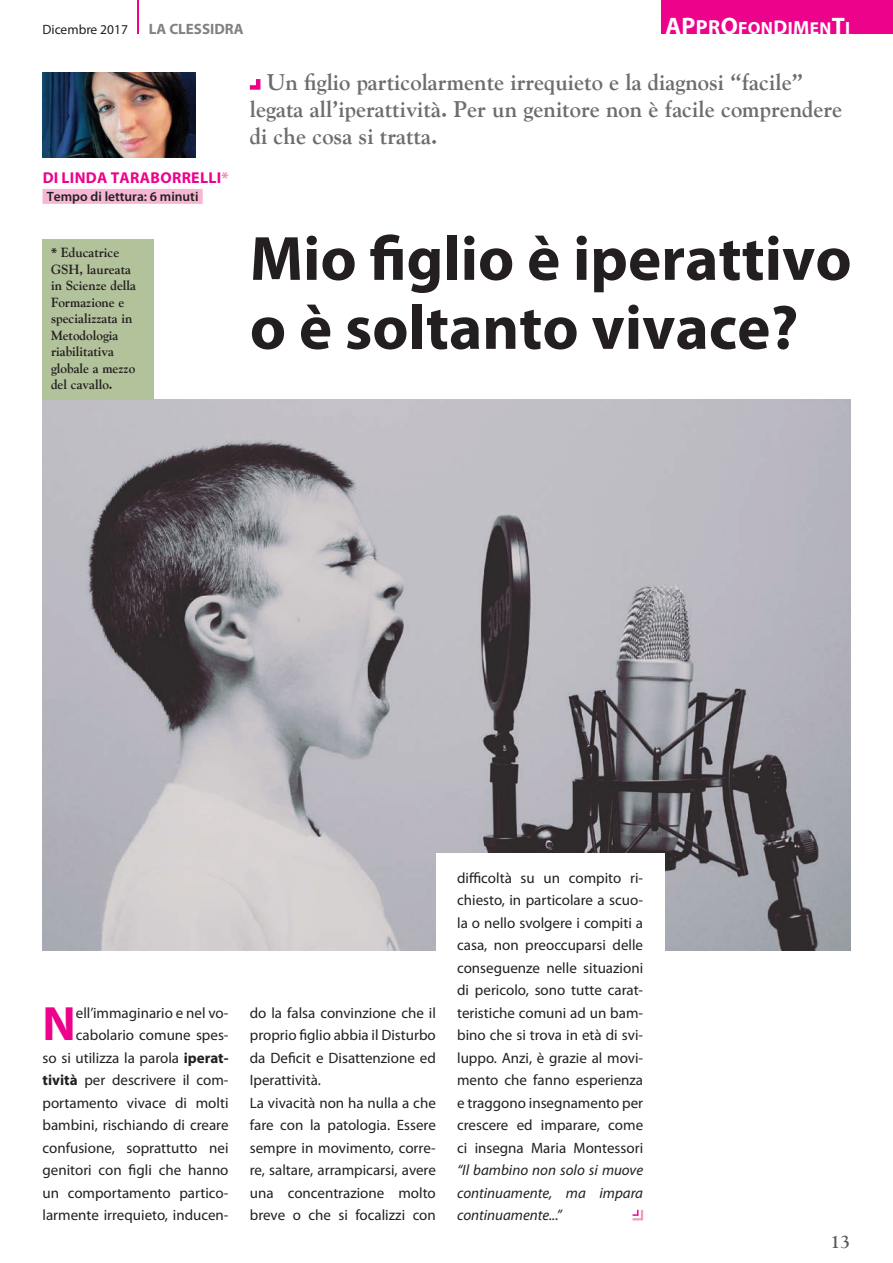
<style>
.page{position:relative;width:893px;height:1263px;background:#fff}
.page>*{position:absolute;margin:0;border:0;box-sizing:border-box;transform-origin:0 0}
.t1{font:700 63px/69px "Myriad Pro";color:#231f20}
.t2{font:700 48.45px "Myriad Pro";color:#ed028c}
.t3{font:700 22.5px/27px "Goudy";color:#6c6d70}
.t4{font:700 18px "Goudy";color:#57585a}
.t5{font:700 17.7px "Myriad Pro";color:#fff}
.t6{font:700 15.75px "Myriad Pro";letter-spacing:.02em;color:#ed028c}
.t7{font:15px/22.5px "Myriad Pro";color:#231f20}
.t8{font:italic 15px/22.5px "Myriad Pro";color:#231f20;text-align:justify}
.t9{font:700 15px "Myriad Pro";color:#808285}
.t10{font:600 13.5px "Myriad Pro";color:#231f20}
.t11{font:13.5px "Myriad Pro";color:#231f20}
.t12{font:700 13.2px/16.5px "Goudy";color:#231f20}
.s1{font-size:23.85px}
.s2{font-size:20.4px}
.s3{font-size:19.95px}
.s4{font-size:19.2px}
.s5{font-size:17.25px}
.s6{color:#f17cb0}
.s7{font-family:"Myriad Pro"}
.s8{font-weight:700}
</style>
<div class="page">
<div style="left:661px;top:0;width:232px;height:34px;background:#ed028c"></div>
<hr style="left:137px;top:0;width:2px;height:34px;background:#ed028c">
<img style="left:43px;top:400px;width:807px;height:550px">
<div style="left:436px;top:853px;width:228px;height:133px;background:#fff"></div>
<svg style="left:632px;top:1209px;width:12px;height:12px"></svg>
<svg style="left:249px;top:79px;width:12px;height:11px"></svg>
<div style="left:43px;top:239px;width:111px;height:161px;background:#b2c29b"></div>
<div style="left:43px;top:189px;width:160px;height:15px;background:#f6b7d4"></div>
<img style="left:43px;top:73px;width:153px;height:85px">
<p class="t11" style="left:43px;top:21px;width:87px">Dicembre 2017</p>
<p class="t9" style="left:149px;top:19px;width:97px">LA CLESSIDRA</p>
<p class="t5" style="left:665px;top:17px;width:186px"><span class="s1">AP</span><span class="s2">PR</span><span class="s1">O</span>FON<span class="s3">D</span>I<span class="s4">M</span><span class="s5">EN</span><span class="s1">T</span>I</p>
<p class="t6" style="left:43px;top:167px;width:187px">DI LINDA TARABORRELLI<span class="s6">*</span></p>
<p class="t10" style="left:47px;top:188px;width:153px">Tempo di lettura: 6 minuti</p>
<p class="t12" style="left:51px;top:244px;width:87px"><span class="s7">*</span> Educatrice<br>GSH, laureata in Scienze della<br>Formazione e specializzata in<br>Metodologia riabilitativa globale a mezzo del cavallo.</p>
<h3 class="t3" style="left:250px;top:68px;width:594px;text-indent:17px">Un figlio particolarmente irrequieto e la diagnosi “facile” legata all’iperattività. Per un genitore non è facile comprendere di che cosa si tratta.</h3>
<h1 class="t1" style="left:250px;top:222px;width:603px">Mio figlio è iperattivo o è soltanto vivace?</h1>
<p class="t7" style="left:43px;top:1001px;width:188px;text-align:right">ell’immaginario e nel vo&shy;cabolario comune spes-<br>so si utilizza la parola <span class="s8">iperat&shy;tività</span> per descrivere il com&shy;portamento vivace di molti bambini, rischiando di creare confusione, soprattutto nei genitori con figli che hanno un comportamento partico&shy;larmente irrequieto, inducen-</p>
<h2 class="t2" style="left:43px;top:992px;width:35px">N</h2>
<p class="t7" style="left:250px;top:1001px;width:188px">do la falsa convinzione che il proprio figlio abbia il Disturbo da Deficit e Disattenzione ed<br>Iperattività.<br>La vivacità non ha nulla a che fare con la patologia. Essere sempre in movimento, corre&shy;re, saltare, arrampicarsi, avere una concentrazione molto breve o che si focalizzi con</p>
<p class="t7" style="left:457px;top:866px;width:188px;text-align:justify">difficoltà su un compito ri&shy;chiesto, in particolare a scuo&shy;la o nello svolgere i compiti a casa, non preoccuparsi delle conseguenze nelle situazioni di pericolo, sono tutte carat&shy;teristiche comuni ad un bam&shy;bino che si trova in età di svi&shy;luppo. Anzi, è grazie al movi&shy;mento che fanno esperienza e traggono insegnamento per crescere ed imparare, come ci insegna Maria Montessori</p>
<p class="t8" style="left:457px;top:1159px;width:188px">“Il bambino non solo si muove continuamente, ma impara continuamente...”</p>
<p class="t4" style="left:830px;top:1231px;width:22px">13</p>
</div>
